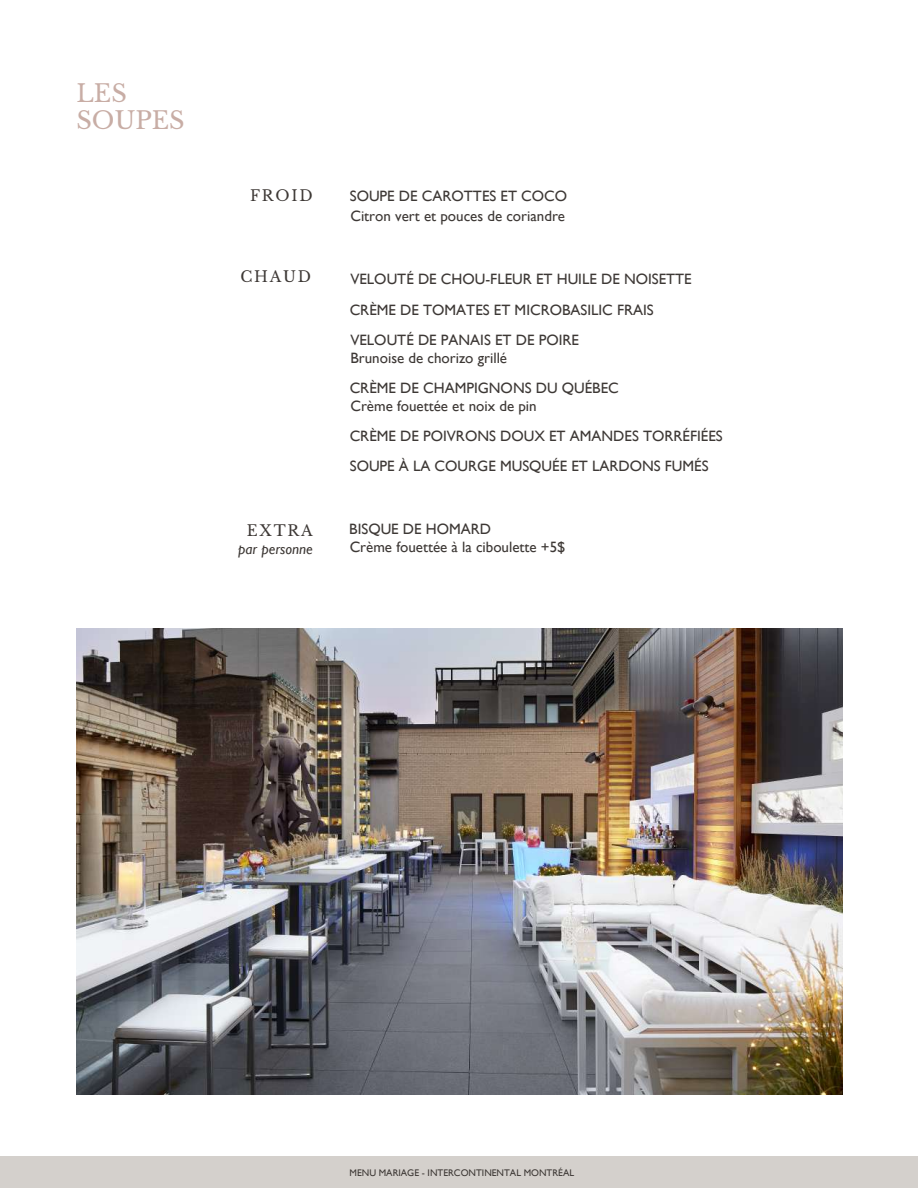
<style>
.page{position:relative;width:918px;height:1188px;background:#fff}
.page>*{position:absolute;margin:0;border:0;box-sizing:border-box;transform-origin:0 0}
.t1{font:24px/27px "Libre Baskerville";color:#c8ada5}
.t2{font:15px/18px "Gill Sans";color:#3d3835}
.t3{font:15px "Libre Baskerville";letter-spacing:.12em;color:#3d3835}
.t4{font:italic 15px "Gill Sans";color:#3d3835}
.t5{font:9.6px "Gill Sans";color:#3d3835}
</style>
<div class="page">
<img style="left:76px;top:628px;width:767px;height:467px">
<div style="left:0;top:1156px;width:918px;height:32px;background:#d4d0cc"></div>
<h1 class="t1" style="left:76px;top:80px;width:110px">LES<br>SOUPES</h1>
<p class="t3" style="left:250px;top:187px;width:64px">FROID</p>
<p class="t2" style="left:350px;top:187px;width:219px">SOUPE DE CAROTTES ET COCO</p>
<p class="t2" style="left:350px;top:207px;width:216px">Citron vert et pouces de coriandre</p>
<p class="t3" style="left:240px;top:268px;width:72px">CHAUD</p>
<p class="t2" style="left:350px;top:263px;width:344px;line-height:31.5px">VELOUTÉ DE CHOU-FLEUR ET HUILE DE NOISETTE<br>CRÈME DE TOMATES ET MICROBASILIC FRAIS</p>
<p class="t2" style="left:350px;top:331px;width:230px">VELOUTÉ DE PANAIS ET DE POIRE<br>Brunoise de chorizo grillé</p>
<p class="t2" style="left:350px;top:379px;width:271px">CRÈME DE CHAMPIGNONS DU QUÉBEC<br>Crème fouettée et noix de pin</p>
<p class="t2" style="left:350px;top:421px;width:375px;line-height:30px">CRÈME DE POIVRONS DOUX ET AMANDES TORRÉFIÉES<br>SOUPE À LA COURGE MUSQUÉE ET LARDONS FUMÉS</p>
<p class="t3" style="left:247px;top:521px;width:67px">EXTRA</p>
<p class="t4" style="left:238px;top:540px;width:76px">par personne</p>
<p class="t2" style="left:349px;top:520px;width:218px">BISQUE DE HOMARD<br>Crème fouettée à la ciboulette +5$</p>
<p class="t5" style="left:350px;top:1167px;width:226px">MENU MARIAGE - INTERCONTINENTAL MONTRÉAL</p>
</div>
